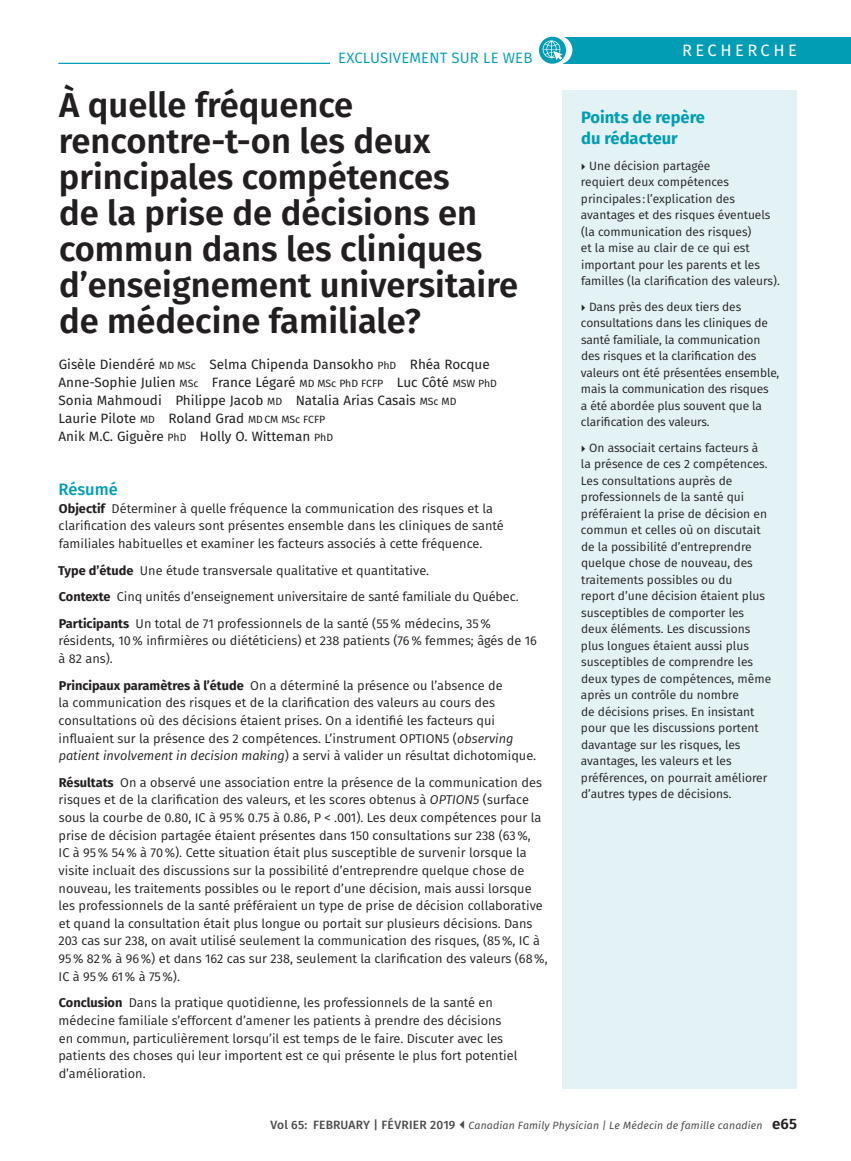
<style>
.page{position:relative;width:851px;height:1161px;background:#fff}
.page>*{position:absolute;margin:0;border:0;box-sizing:border-box;transform-origin:0 0}
.ArticleTitle{font:600 34.5px/36px "Fira Sans";color:#231f20}
.KeyPointHead_RES{font:700 16.5px/21px "Fira Sans";color:#009db4}
.t1{font:16.5px "Fira Sans";letter-spacing:.21em;color:#fff}
.AbstractHead{font:500 16.5px "Fira Sans";color:#009db4}
.t2{font:15px "Fira Sans";letter-spacing:.01em;color:#009db4}
.Byline{font:13.5px/18px "Fira Sans";color:#231f20}
.AbstractBody{font:12.75px/17.7px "Fira Sans";color:#231f20}
.KeyPoints_RES{font:12px/16.5px "Fira Sans";color:#231f20}
.t3{font:italic 10.5px "Fira Sans";letter-spacing:.015em;color:#4b4c4d}
.s1{font-size:10.5px}
.s2{font-weight:700}
.s3{font-style:italic}
.s4{font-weight:500;font-style:normal;font-size:12px}
.s5{font-weight:600;font-style:normal;font-size:15px;color:#231f20}
</style>
<div class="page">
<div style="left:563px;top:37px;width:287px;height:27px;background:#009db4"></div>
<hr style="left:58px;top:63px;width:467px;height:1px;background:#009db4">
<div style="left:543px;top:36px;width:29px;height:28px;background:#fff;border-radius:50%"></div>
<svg style="left:539px;top:37px;width:27px;height:27px"></svg>
<div style="left:330px;top:49px;width:202px;height:19px;background:#fff"></div>
<svg style="left:542px;top:41px;width:20px;height:19px"></svg>
<div style="left:562px;top:90px;width:234px;height:999px;background:#e3f2f5"></div>
<p class="t2" style="left:338px;top:47px;width:196px">EXCLUSIVEMENT SUR LE WEB</p>
<p class="t2" style="left:426px;top:47px;width:106px">WEB EXC USIVE</p>
<p class="ArticleTitle" style="left:59px;top:85px;width:460px">À quelle fréquence rencontre-t-on les deux principales compétences<br>de la prise de décisions en commun dans les cliniques d’enseignement universitaire de médecine familiale?</p>
<p class="Byline" style="left:58px;top:355px;width:440px">Gisèle Diendéré <span class="s1">MD MSc</span> Selma Chipenda Dansokho <span class="s1">PhD</span> Rhéa Rocque Anne-Sophie Julien <span class="s1">MSc</span> France Légaré <span class="s1">MD MSc PhD FCFP</span> Luc Côté <span class="s1">MSW PhD </span>Sonia Mahmoudi Philippe Jacob <span class="s1">MD</span> Natalia Arias Casais <span class="s1">MSc MD </span>Laurie Pilote <span class="s1">MD</span> Roland Grad <span class="s1">MDCM MSc FCFP<br></span>Anik M.C. Giguère <span class="s1">PhD</span> Holly O. Witteman <span class="s1">PhD</span></p>
<p class="AbstractHead" style="left:58px;top:476px;width:61px">Résumé</p>
<p class="AbstractBody" style="left:59px;top:499px;width:446px"><span class="s2">Objectif</span> Déterminer à quelle fréquence la communication des risques et la clarification des valeurs sont présentes ensemble dans les cliniques de santé familiales habituelles et examiner les facteurs associés à cette fréquence.</p>
<p class="AbstractBody" style="left:58px;top:561px;width:372px"><span class="s2">Type d’étude</span> Une étude transversale qualitative et quantitative.</p>
<p class="AbstractBody" style="left:59px;top:588px;width:461px"><span class="s2">Contexte</span> Cinq unités d’enseignement universitaire de santé familiale du Québec.</p>
<p class="AbstractBody" style="left:59px;top:614px;width:480px"><span class="s2">Participants</span> Un total de 71 professionnels de la santé (55% médecins, 35% résidents, 10% infirmières ou diététiciens) et 238 patients (76% femmes; âgés de 16 à 82 ans).</p>
<p class="AbstractBody" style="left:59px;top:676px;width:479px"><span class="s2">Principaux paramètres à l’étude</span> On a déterminé la présence ou l’absence de<br>la communication des risques et de la clarification des valeurs au cours des consultations où des décisions étaient prises. On a identifié les facteurs qui influaient sur la présence des 2 compétences. L’instrument OPTION5 (<span class="s3">observing patient involvement in decision making</span>) a servi à valider un résultat dichotomique.</p>
<p class="AbstractBody" style="left:58px;top:773px;width:491px"><span class="s2">Résultats</span> On a observé une association entre la présence de la communication des risques et de la clarification des valeurs, et les scores obtenus à <span class="s3">OPTION5</span> (surface sous la courbe de 0.80, IC à 95% 0.75 à 0.86, P &lt; .001). Les deux compétences pour la prise de décision partagée étaient présentes dans 150 consultations sur 238 (63%,<br>IC à 95% 54% à 70%). Cette situation était plus susceptible de survenir lorsque la visite incluait des discussions sur la possibilité d’entreprendre quelque chose de nouveau, les traitements possibles ou le report d’une décision, mais aussi lorsque les professionnels de la santé préféraient un type de prise de décision collaborative et quand la consultation était plus longue ou portait sur plusieurs décisions. Dans 203 cas sur 238, on avait utilisé seulement la communication des risques, (85%, IC à 95% 82% à 96%) et dans 162 cas sur 238, seulement la clarification des valeurs (68%, IC à 95% 61% à 75%).</p>
<p class="AbstractBody" style="left:59px;top:994px;width:460px"><span class="s2">Conclusion</span> Dans la pratique quotidienne, les professionnels de la santé en médecine familiale s’efforcent d’amener les patients à prendre des décisions en commun, particulièrement lorsqu’il est temps de le faire. Discuter avec les patients des choses qui leur importent est ce qui présente le plus fort potentiel d’amélioration.</p>
<p class="t1" style="left:682px;top:38px;width:116px">RECHERCHE</p>
<p class="t1" style="left:696px;top:38px;width:102px">RES ARCH</p>
<p class="KeyPointHead_RES" style="left:581px;top:106px;width:125px">Points de repère du rédacteur</p>
<p class="KeyPoints_RES" style="left:581px;top:157px;width:200px;text-indent:8px">Une décision partagée<br>requiert deux compétences principales :l’explication des avantages et des risques éventuels (la communication des risques)<br>et la mise au clair de ce qui est important pour les parents et les familles (la clarification des valeurs).</p>
<p class="KeyPoints_RES" style="left:581px;top:298px;width:200px;text-indent:8px">Dans près des deux tiers des consultations dans les cliniques de santé familiale, la communication des risques et la clarification des valeurs ont été présentées ensemble, mais la communication des risques<br>a été abordée plus souvent que la clarification des valeurs.</p>
<p class="KeyPoints_RES" style="left:581px;top:439px;width:192px;text-indent:8px">On associait certains facteurs à la présence de ces 2 compétences.<br>Les consultations auprès de professionnels de la santé qui préféraient la prise de décision en commun et celles où on discutait de la possibilité d’entreprendre quelque chose de nouveau, des traitements possibles ou du<br>report d’une décision étaient plus susceptibles de comporter les deux éléments. Les discussions plus longues étaient aussi plus susceptibles de comprendre les deux types de compétences, même après un contrôle du nombre<br>de décisions prises. En insistant pour que les discussions portent davantage sur les risques, les avantages, les valeurs et les préférences, on pourrait améliorer d’autres types de décisions.</p>
<p class="t3" style="left:270px;top:1117px;width:528px"><span class="s4">Vol 65: FEBRUARY | FÉVRIER 2019</span> Canadian Family Physician | Le Médecin de famille canadien <span class="s5">e65</span></p>
</div>
